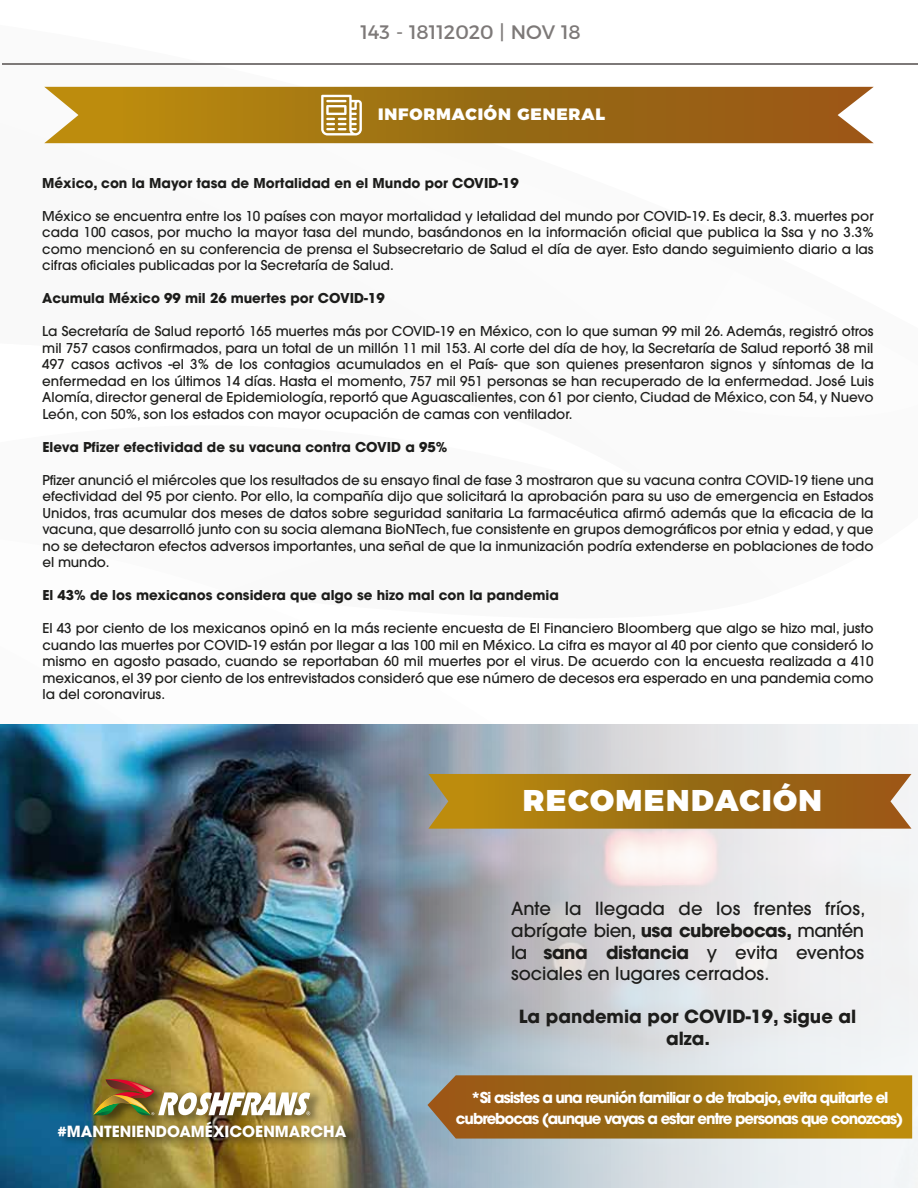
<style>
.page{position:relative;width:918px;height:1188px;background:#fff}
.page>*{position:absolute;margin:0;border:0;box-sizing:border-box;transform-origin:0 0}
.t1{font:900 30px "Montserrat";letter-spacing:.05em;color:#fff}
.t2{font:19.5px "Montserrat";color:#7d7978}
.t3{font:500 18px/21.6px "Avant Garde";color:#1d1d1b;text-align:justify}
.t4{font:700 18px/21.6px "Avant Garde";color:#1d1d1b;text-align:center}
.t5{font:900 16.5px "Montserrat";letter-spacing:.05em;color:#fff}
.t6{font:700 15.3px "Avant Garde";color:#fff}
.t7{font:700 15px/21px "Avant Garde";letter-spacing:-.07em;color:#fff;text-align:center}
.t8{font:500 13.5px/16.5px "Avant Garde";color:#1d1d1b;text-align:justify}
.t9{font:700 13.5px "Avant Garde";color:#1d1d1b}
.s1{font-weight:700}
</style>
<div class="page">
<div style="left:44px;top:86px;width:830px;height:58px;background:#ebe1d0"></div>
<img style="left:0;top:725px;width:293px;height:463px">
<svg style="left:44px;top:87px;width:830px;height:56px;background:#a6761d"></svg>
<img style="left:293px;top:725px;width:625px;height:463px">
<hr style="left:2px;top:63px;width:916px;height:2px;background:#7d7978">
<svg style="left:321px;top:95px;width:41px;height:40px"></svg>
<img style="left:53px;top:1072px;width:312px;height:84px">
<img style="left:94px;top:1078px;width:216px;height:37px">
<svg style="left:428px;top:774px;width:483px;height:55px;background:#a3741b"></svg>
<svg style="left:427px;top:1075px;width:485px;height:64px;background:#a3741a"></svg>
<h2 class="t2" style="left:360px;top:17px;width:222px">143 - 18112020 | NOV 18</h2>
<p class="t5" style="left:378px;top:100px;width:228px">INFORMACIÓN GENERAL</p>
<p class="t9" style="left:42px;top:174px;width:478px">México, con la Mayor tasa de Mortalidad en el Mundo por COVID-19</p>
<p class="t8" style="left:42px;top:208px;width:833px">México se encuentra entre los 10 países con mayor mortalidad y letalidad del mundo por COVID-19. Es decir, 8.3. muertes por cada 100 casos, por mucho la mayor tasa del mundo, basándonos en la información oficial que publica la Ssa y no 3.3% como mencionó en su conferencia de prensa el Subsecretario de Salud el día de ayer. Esto dando seguimiento diario a las cifras oficiales publicadas por la Secretaría de Salud.</p>
<p class="t9" style="left:42px;top:289px;width:344px">Acumula México 99 mil 26 muertes por COVID-19</p>
<p class="t8" style="left:42px;top:323px;width:833px">La Secretaría de Salud reportó 165 muertes más por COVID-19 en México, con lo que suman 99 mil 26. Además, registró otros mil 757 casos confirmados, para un total de un millón 11 mil 153. Al corte del día de hoy, la Secretaría de Salud reportó 38 mil 497 casos activos -el 3% de los contagios acumulados en el País- que son quienes presentaron signos y síntomas de la enfermedad en los últimos 14 días. Hasta el momento, 757 mil 951 personas se han recuperado de la enfermedad. José Luis Alomía, director general de Epidemiología, reportó que Aguascalientes, con 61 por ciento, Ciudad de México, con 54, y Nuevo León, con 50%, son los estados con mayor ocupación de camas con ventilador.</p>
<p class="t9" style="left:42px;top:438px;width:407px">Eleva Pfizer efectividad de su vacuna contra COVID a 95%</p>
<p class="t8" style="left:42px;top:471px;width:833px">Pfizer anunció el miércoles que los resultados de su ensayo final de fase 3 mostraron que su vacuna contra COVID-19 tiene una efectividad del 95 por ciento. Por ello, la compañía dijo que solicitará la aprobación para su uso de emergencia en Estados Unidos, tras acumular dos meses de datos sobre seguridad sanitaria La farmacéutica afirmó además que la eficacia de la vacuna, que desarrolló junto con su socia alemana BioNTech, fue consistente en grupos demográficos por etnia y edad, y que no se detectaron efectos adversos importantes, una señal de que la inmunización podría extenderse en poblaciones de todo el mundo.</p>
<p class="t9" style="left:42px;top:586px;width:518px">El 43% de los mexicanos considera que algo se hizo mal con la pandemia</p>
<p class="t8" style="left:42px;top:620px;width:833px">El 43 por ciento de los mexicanos opinó en la más reciente encuesta de El Financiero Bloomberg que algo se hizo mal, justo cuando las muertes por COVID-19 están por llegar a las 100 mil en México. La cifra es mayor al 40 por ciento que consideró lo mismo en agosto pasado, cuando se reportaban 60 mil muertes por el virus. De acuerdo con la encuesta realizada a 410 mexicanos, el 39 por ciento de los entrevistados consideró que ese número de decesos era esperado en una pandemia como la del coronavirus.</p>
<h1 class="t1" style="left:523px;top:775px;width:301px">RECOMENDACIÓN</h1>
<p class="t6" style="left:57px;top:1121px;width:290px">#MANTENIENDOAMÉXICOENMARCHA</p>
<h3 class="t3" style="left:511px;top:898px;width:356px">Ante la llegada de los frentes fríos, abrígate bien, <span class="s1">usa cubrebocas,</span> mantén la <span class="s1">sana distancia</span> y evita eventos sociales en lugares cerrados.</h3>
<h3 class="t4" style="left:519px;top:1006px;width:339px">La pandemia por COVID-19, sigue al alza.</h3>
<p class="t7" style="left:456px;top:1087px;width:449px">*Si asistes a una reunión familiar o de trabajo, evita quitarte el cubrebocas (aunque vayas a estar entre personas que conozcas)</p>
</div>
